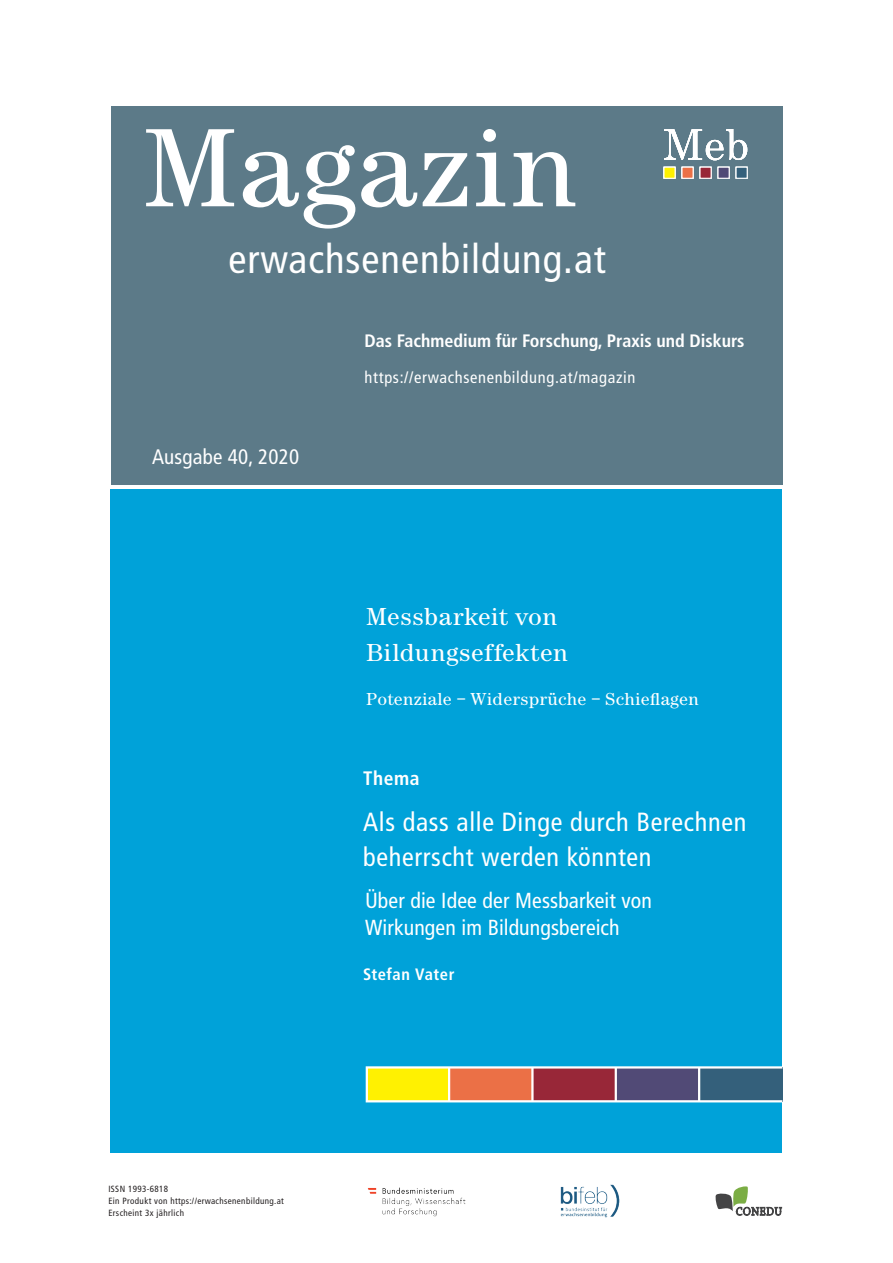
<style>
.page{position:relative;width:893px;height:1263px;background:#fff}
.page>*{position:absolute;margin:0;border:0;box-sizing:border-box;transform-origin:0 0}
.t1{font:condensed 40.5px "Frutiger LT Std";letter-spacing:.025em;color:#fff}
.t2{font:condensed 26.25px/34.5px "Frutiger LT Std";letter-spacing:.025em;color:#fff}
.t3{font:25.5px/36px "Century EF";letter-spacing:.01em;color:#fff}
.t4{font:condensed 21.75px/27px "Frutiger LT Std";letter-spacing:.005em;color:#fff}
.t5{font:condensed 21px "Frutiger LT Std";letter-spacing:.01em;color:#fff}
.t6{font:700 condensed 19.5px "Frutiger LT Std";letter-spacing:.03em;color:#fff}
.t7{font:700 condensed 18px "Frutiger LT Std";color:#fff}
.t8{font:18px "Century EF";letter-spacing:.01em;color:#fff}
.t9{font:condensed 16.5px "Frutiger LT Std";letter-spacing:.04em;color:#fff}
.t10{font:700 condensed 16.5px "Frutiger LT Std";letter-spacing:.03em;color:#fff}
.t11{font:condensed 9px/12px "Frutiger LT Std";letter-spacing:.04em;color:#231f20}
</style>
<div class="page">
<div style="left:111px;top:489px;width:671px;height:663px;background:#00a2d9"></div>
<div style="left:111px;top:106px;width:671px;height:379px;background:#5c7a88"></div>
<div style="left:532px;top:1067px;width:84px;height:34px;background:#982738"></div>
<div style="left:616px;top:1067px;width:83px;height:34px;background:#514a76"></div>
<div style="left:699px;top:1067px;width:83px;height:34px;background:#34607b"></div>
<div style="left:367px;top:1067px;width:82px;height:34px;background:#fff101"></div>
<div style="left:449px;top:1067px;width:83px;height:34px;background:#eb7046"></div>
<hr style="left:448px;top:1067px;width:2px;height:34px;background:#fff">
<hr style="left:531px;top:1067px;width:3px;height:34px;background:#fff">
<hr style="left:615px;top:1067px;width:2px;height:34px;background:#fff">
<hr style="left:698px;top:1067px;width:2px;height:34px;background:#fff">
<div style="left:366px;top:1066px;width:417px;height:36px;border:2px solid #fff"></div>
<svg style="left:146px;top:129px;width:429px;height:100px"></svg>
<svg style="left:715px;top:1186px;width:67px;height:29px"></svg>
<img style="left:367px;top:1187px;width:99px;height:30px">
<img style="left:561px;top:1185px;width:59px;height:32px">
<div style="left:700px;top:167px;width:11px;height:11px;background:#982738;border:1px solid #fff"></div>
<div style="left:718px;top:167px;width:11px;height:11px;background:#514a76;border:1px solid #fff"></div>
<div style="left:736px;top:167px;width:11px;height:11px;background:#34607b;border:1px solid #fff"></div>
<div style="left:664px;top:167px;width:11px;height:11px;background:#fff101"></div>
<div style="left:682px;top:167px;width:11px;height:11px;background:#eb7046;border:1px solid #fff"></div>
<svg style="left:664px;top:129px;width:83px;height:31px"></svg>
<h1 class="t1" style="left:229px;top:235px;width:379px">erwachsenenbildung.at</h1>
<h3 class="t5" style="left:152px;top:444px;width:149px">Ausgabe 40, 2020</h3>
<h3 class="t7" style="left:365px;top:330px;width:381px">Das Fachmedium für Forschung, Praxis und Diskurs</h3>
<h3 class="t9" style="left:365px;top:367px;width:272px">https://erwachsenenbildung.at/magazin</h3>
<h3 class="t3" style="left:366px;top:600px;width:203px">Messbarkeit von<br>Bildungseffekten</h3>
<h3 class="t8" style="left:366px;top:688px;width:334px">Potenziale – Widersprüche – Schieflagen</h3>
<h3 class="t6" style="left:363px;top:766px;width:58px">Thema</h3>
<h2 class="t2" style="left:363px;top:805px;width:385px">Als dass alle Dinge durch Berechnen beherrscht werden könnten</h2>
<h3 class="t4" style="left:365px;top:887px;width:288px">Über die Idee der Messbarkeit von<br>Wirkungen im Bildungsbereich</h3>
<h3 class="t10" style="left:363px;top:965px;width:93px">Stefan Vater</h3>
<p class="t11" style="left:108px;top:1183px;width:177px">ISSN 1993-6818<br>Ein Produkt von https://erwachsenenbildung.at<br>Erscheint 3x jährlich</p>
</div>
